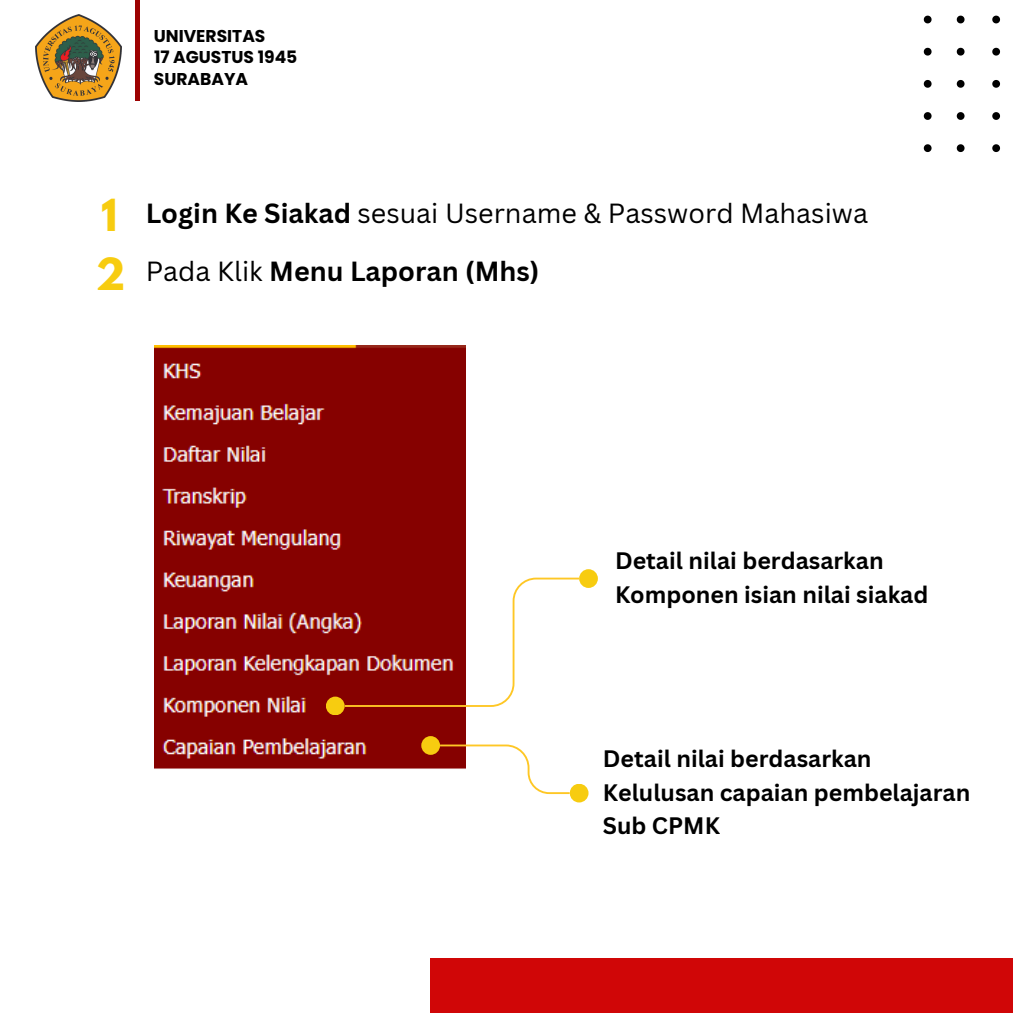
<style>
.page{position:relative;width:1013px;height:1013px;background:#fff}
.page>*{position:absolute;margin:0;border:0;box-sizing:border-box;transform-origin:0 0}
.t1{font:700 39.12px "League Spartan";color:#f7cc10}
.t2{font:26.88px/58.1px "Canva Sans";color:#000}
.t3{font:700 23.12px/33.8px "Canva Sans";color:#000}
.t4{font:700 17.12px "Poppins";color:#000}
.s1{font-weight:700}
</style>
<div class="page">
<svg style="left:923px;top:16px;width:8px;height:7px"></svg>
<svg style="left:956px;top:16px;width:8px;height:7px"></svg>
<svg style="left:992px;top:16px;width:8px;height:7px"></svg>
<svg style="left:923px;top:48px;width:8px;height:8px"></svg>
<svg style="left:956px;top:48px;width:8px;height:8px"></svg>
<svg style="left:992px;top:48px;width:8px;height:8px"></svg>
<svg style="left:923px;top:80px;width:8px;height:8px"></svg>
<svg style="left:956px;top:80px;width:8px;height:8px"></svg>
<svg style="left:992px;top:80px;width:8px;height:8px"></svg>
<svg style="left:923px;top:112px;width:8px;height:8px"></svg>
<svg style="left:956px;top:112px;width:8px;height:8px"></svg>
<svg style="left:992px;top:112px;width:8px;height:8px"></svg>
<svg style="left:923px;top:144px;width:8px;height:8px"></svg>
<svg style="left:956px;top:144px;width:8px;height:8px"></svg>
<svg style="left:992px;top:144px;width:8px;height:8px"></svg>
<img style="left:35px;top:14px;width:86px;height:88px">
<hr style="left:136px;top:0;width:4px;height:101px;background:#9c0202">
<img style="left:154px;top:345px;width:311px;height:424px">
<div style="left:326px;top:696px;width:19px;height:19px;background:#f7cc10;border-radius:50%"></div>
<div style="left:579px;top:569px;width:19px;height:19px;background:#f7cc10;border-radius:50%"></div>
<div style="left:569px;top:783px;width:19px;height:19px;background:#f7cc10;border-radius:50%"></div>
<div style="left:421px;top:736px;width:19px;height:18px;background:#f7cc10;border-radius:50%"></div>
<svg style="left:343px;top:576px;width:238px;height:132px"></svg>
<svg style="left:438px;top:743px;width:133px;height:52px"></svg>
<div style="left:430px;top:958px;width:582px;height:54px;background:#d00607"></div>
<p class="t4" style="left:154px;top:24px;width:113px">UNIVERSITAS</p>
<p class="t4" style="left:154px;top:45px;width:145px">17 AGUSTUS 1945</p>
<p class="t4" style="left:154px;top:67px;width:96px">SURABAYA</p>
<p class="t1" style="left:101px;top:196px;width:18px">1</p>
<p class="t1" style="left:96px;top:254px;width:31px">2</p>
<p class="t2" style="left:146px;top:184px;width:724px"><span class="s1">Login Ke Siakad</span> sesuai Username &amp; Password Mahasiwa<br>Pada Klik <span class="s1">Menu Laporan (Mhs)</span></p>
<p class="t3" style="left:615px;top:543px;width:315px">Detail nilai berdasarkan<br>Komponen isian nilai siakad</p>
<h1 class="t3" style="left:603px;top:741px;width:369px">Detail nilai berdasarkan<br>Kelulusan capaian pembelajaran<br>Sub CPMK</h1>
</div>
